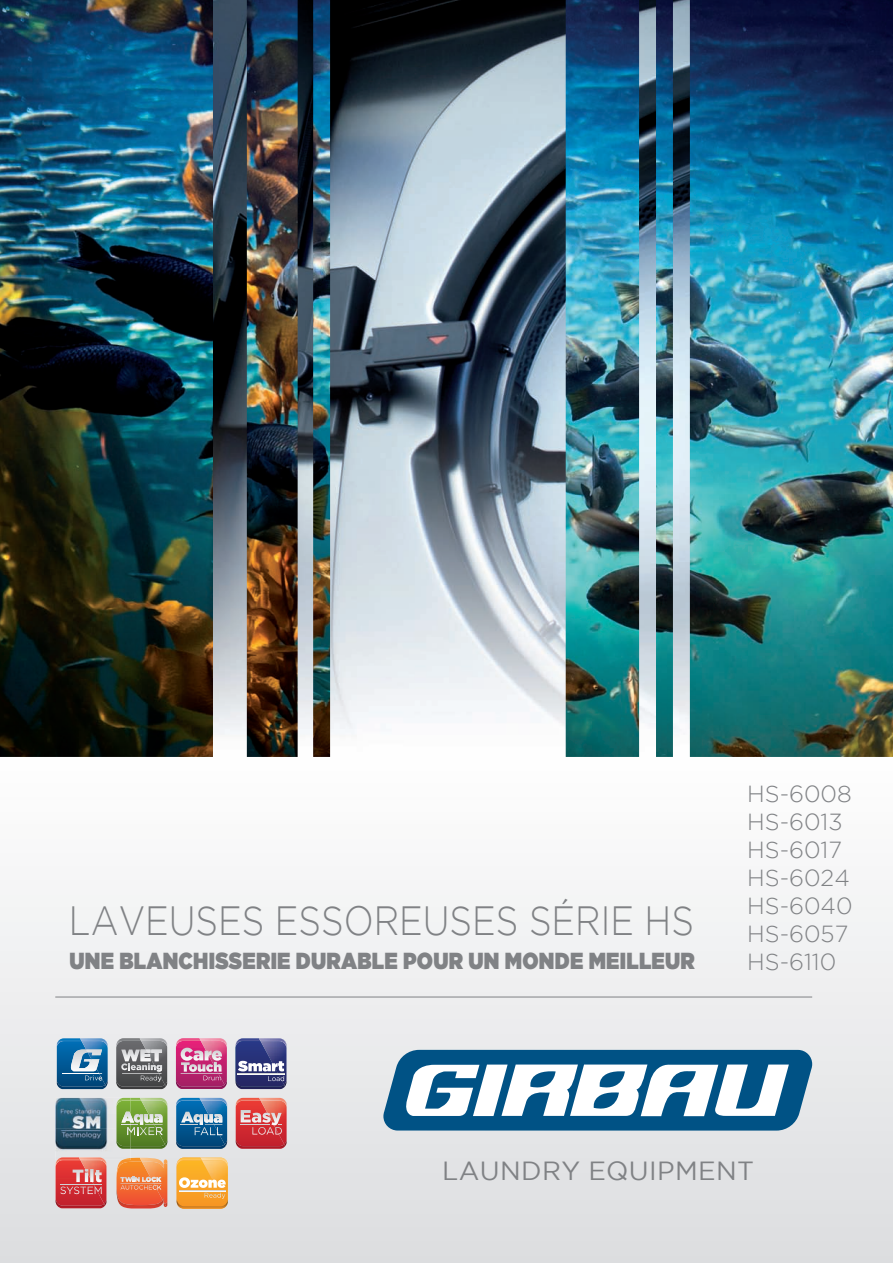
<style>
.page{position:relative;width:893px;height:1263px;background:#fff}
.page>*{position:absolute;margin:0;border:0;box-sizing:border-box;transform-origin:0 0}
.t1{font:300 40.8px "Gotham";color:#808285;scale:.87 1}
.t2{font:26.25px "Gotham";letter-spacing:.015em;color:#808285}
.t3{font:300 23.25px/27.9px "Gotham";color:#808285}
.t4{font:23.1px "Gotham Ultra";letter-spacing:.015em;color:#808285;scale:.86 1}
</style>
<div class="page">
<svg style="left:0;top:895px;width:893px;height:368px"></svg>
<hr style="left:55px;top:997px;width:757px;height:1px;background:#808285">
<svg style="left:383px;top:1050px;width:429px;height:80px"></svg>
<img style="left:0;top:0;width:893px;height:757px">
<svg style="left:57px;top:1038px;width:51px;height:51px;background:#3376a6"></svg>
<img style="left:86px;top:1049px;width:16px;height:20px">
<svg style="left:176px;top:1098px;width:51px;height:51px;background:#3175a5"></svg>
<img style="left:131px;top:1146px;width:36px;height:3px">
<svg style="left:236px;top:1098px;width:51px;height:51px;background:#d75758"></svg>
<img style="left:56px;top:1207px;width:50px;height:1px">
<svg style="left:176px;top:1038px;width:51px;height:51px;background:#cb5c90"></svg>
<svg style="left:116px;top:1038px;width:51px;height:51px;background:#7e7f81"></svg>
<svg style="left:236px;top:1038px;width:50px;height:51px;background:#565b90"></svg>
<img style="left:55px;top:1098px;width:76px;height:62px">
<svg style="left:117px;top:1158px;width:50px;height:50px;background:#ee814d"></svg>
<img style="left:116px;top:1146px;width:15px;height:3px">
<svg style="left:116px;top:1098px;width:52px;height:48px;background:#88aa5d"></svg>
<svg style="left:55px;top:1157px;width:51px;height:50px;background:#d85455"></svg>
<svg style="left:177px;top:1157px;width:51px;height:52px;background:#f6b555"></svg>
<h1 class="t1" style="left:69px;top:898px;width:720px">LAVEUSES ESSOREUSES SÉRIE HS</h1>
<p class="t4" style="left:70px;top:948px;width:729px">UNE BLANCHISSERIE DURABLE POUR UN MONDE MEILLEUR</p>
<p class="t3" style="left:747px;top:780px;width:107px">HS-6008<br>HS-6013<br>HS-6017<br>HS-6024<br>HS-6040<br>HS-6057<br>HS-6110</p>
<p class="t2" style="left:442px;top:1156px;width:314px">LAUNDRY EQUIPMENT</p>
</div>
